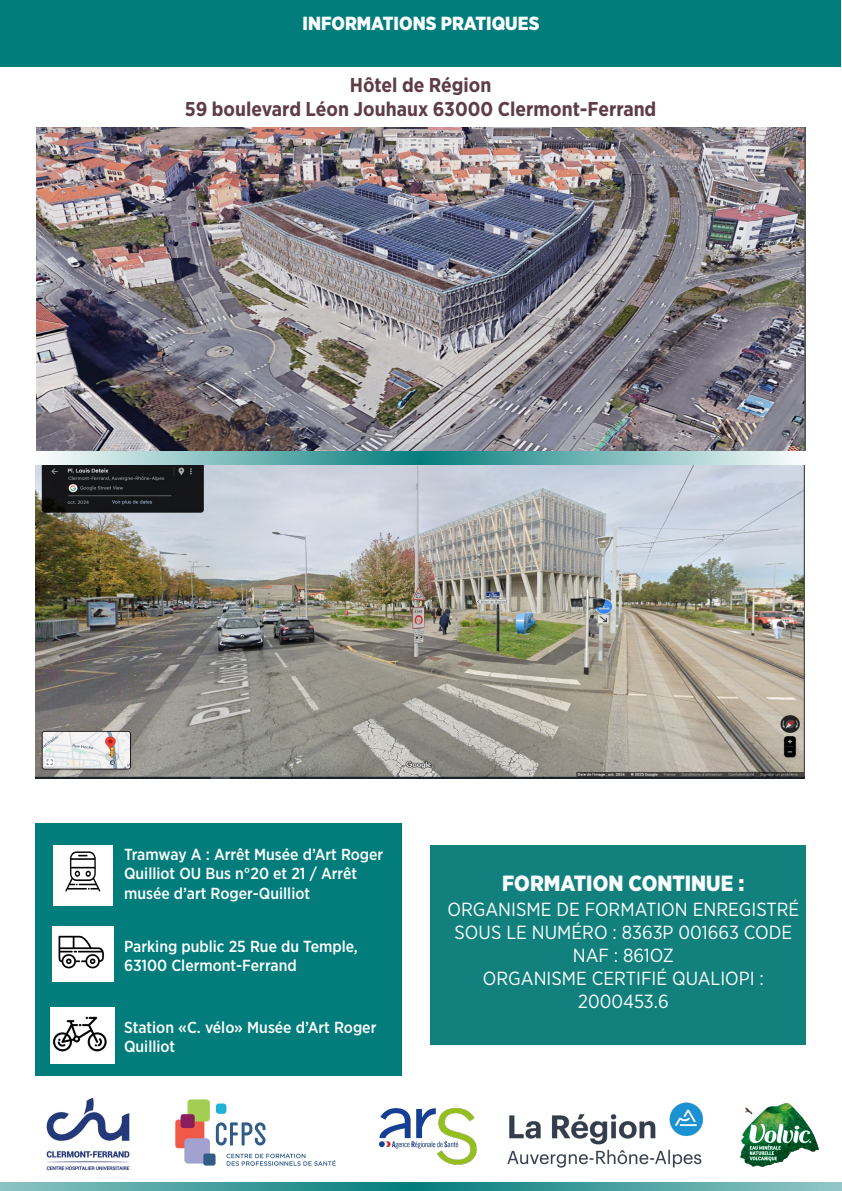
<style>
.page{position:relative;width:842px;height:1191px;background:#fff}
.page>*{position:absolute;margin:0;border:0;box-sizing:border-box;transform-origin:0 0}
.t1{font:900 22px "Gotham Narrow";color:#fbfdfe}
.t2{font:700 20px "Gotham Narrow";color:#5e3d47}
.t3{font:19px/22.8px "Gotham Narrow";color:#fbfdfe;text-align:center}
.t4{font:900 19px "Gotham Narrow";color:#fbfdfe}
.t5{font:500 16px/19.2px "Gotham Narrow";color:#fff}
</style>
<div class="page">
<div style="left:1px;top:1px;width:840px;height:66px;background:#037d7c"></div>
<div style="left:35px;top:824px;width:366px;height:251px;background:#037d7c"></div>
<div style="left:430px;top:844px;width:375px;height:200px;background:#12807d"></div>
<img style="left:54px;top:845px;width:58px;height:60px">
<img style="left:53px;top:926px;width:60px;height:55px">
<img style="left:50px;top:1008px;width:64px;height:55px">
<svg style="left:0;top:1182px;width:842px;height:8px;background:#49a1a0"></svg>
<svg style="left:36px;top:450px;width:768px;height:16px;background:#81b7b8"></svg>
<img style="left:35px;top:466px;width:769px;height:312px">
<img style="left:36px;top:128px;width:770px;height:322px">
<img style="left:46px;top:1098px;width:84px;height:73px">
<div style="left:175px;top:1119px;width:29px;height:29px;background:#f05947;border-radius:3px"></div>
<div style="left:184px;top:1138px;width:26px;height:25px;background:#a2a2d0;border-radius:4px"></div>
<svg style="left:216px;top:1122px;width:49px;height:23px"></svg>
<div style="left:187px;top:1099px;width:23px;height:22px;background:#a1ce53;border-radius:3px"></div>
<div style="left:203px;top:1153px;width:13px;height:12px;background:#315c87;border-radius:2px"></div>
<div style="left:216px;top:1103px;width:10px;height:10px;background:#20b2d5;border-radius:3px"></div>
<div style="left:181px;top:1114px;width:14px;height:14px;background:#8a1d5e;border-radius:3px"></div>
<svg style="left:226px;top:1153px;width:110px;height:12px"></svg>
<img style="left:507px;top:1102px;width:196px;height:66px">
<img style="left:380px;top:1108px;width:97px;height:56px">
<img style="left:740px;top:1103px;width:79px;height:64px">
<p class="t4" style="left:303px;top:11px;width:238px">INFORMATIONS PRATIQUES</p>
<p class="t2" style="left:350px;top:72px;width:143px">Hôtel de Région</p>
<p class="t2" style="left:185px;top:96px;width:473px">59 boulevard Léon Jouhaux 63000 Clermont-Ferrand</p>
<p class="t5" style="left:124px;top:844px;width:261px">Tramway A : Arrêt Musée d’Art Roger<br>Quilliot OU Bus n°20 et 21 / Arrêt musée d’art Roger-Quilliot</p>
<p class="t5" style="left:124px;top:936px;width:235px">Parking public 25 Rue du Temple,<br>63100 Clermont-Ferrand</p>
<p class="t5" style="left:124px;top:1017px;width:254px">Station «C. vélo» Musée d’Art Roger<br>Quilliot</p>
<p class="t1" style="left:502px;top:868px;width:244px">FORMATION CONTINUE :</p>
<p class="t3" style="left:447px;top:898px;width:353px">ORGANISME DE FORMATION ENREGISTRÉ<br>SOUS LE NUMÉRO : 8363P 001663 CODE<br>NAF : 861OZ</p>
<p class="t3" style="left:483px;top:966px;width:283px">ORGANISME CERTIFIÉ QUALIOPI :<br>2000453.6</p>
</div>
